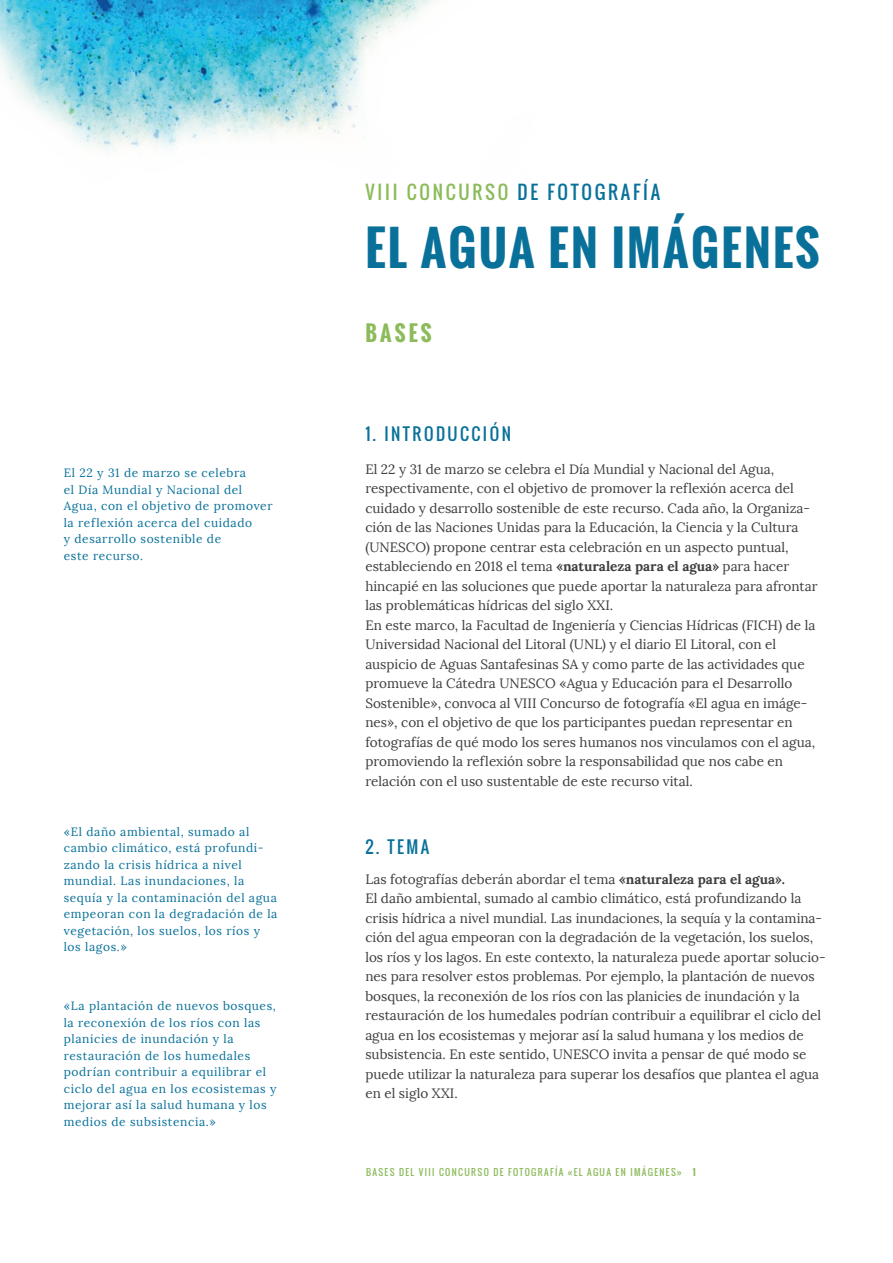
<style>
.page{position:relative;width:893px;height:1263px;background:#fff}
.page>*{position:absolute;margin:0;border:0;box-sizing:border-box;transform-origin:0 0}
.t1{font:700 46.65px "Oswald";letter-spacing:.05em;color:#097199}
.t2{font:700 21px "Oswald";letter-spacing:.15em;color:#8cbb5b}
.t3{font:18.3px "Oswald";letter-spacing:.15em;color:#8cbb5b}
.t4{font:16.5px "Oswald";letter-spacing:.15em;color:#097199}
.t5{font:13.5px/19.5px "Lora";color:#3e3e3f}
.t6{font:12px/16.5px "Lora";letter-spacing:.05em;color:#097199}
.t7{font:9px "Oswald";letter-spacing:.15em;color:#8cbb5b}
.s1{color:#097199}
.s2{font-weight:700}
</style>
<div class="page">
<img style="left:0;top:0;width:432px;height:151px">
<p class="t6" style="left:64px;top:465px;width:210px">El 22 y 31 de marzo se celebra<br>el Día Mundial y Nacional del<br>Agua, con el objetivo de promover la reflexión acerca del cuidado<br>y desarrollo sostenible de<br>este recurso.</p>
<p class="t6" style="left:64px;top:823px;width:215px">«El daño ambiental, sumado al cambio climático, está profundi&shy;zando la crisis hídrica a nivel mundial. Las inundaciones, la sequía y la contaminación del agua empeoran con la degradación de la vegetación, los suelos, los ríos y los lagos.»</p>
<p class="t6" style="left:64px;top:998px;width:214px">«La plantación de nuevos bosques, la reconexión de los ríos con las planicies de inundación y la restauración de los humedales podrían contribuir a equilibrar el ciclo del agua en los ecosistemas y mejorar así la salud humana y los medios de subsistencia.»</p>
<h3 class="t3" style="left:365px;top:179px;width:296px">VIII CONCURSO <span class="s1">DE FOTOGRAFÍA</span></h3>
<h1 class="t1" style="left:365px;top:213px;width:456px">EL AGUA EN IMÁGENES</h1>
<h2 class="t2" style="left:365px;top:317px;width:68px">BASES</h2>
<p class="t4" style="left:365px;top:421px;width:147px">1. INTRODUCCIÓN</p>
<p class="t5" style="left:365px;top:459px;width:454px">El 22 y 31 de marzo se celebra el Día Mundial y Nacional del Agua, respectivamente, con el objetivo de promover la reflexión acerca del cuidado y desarrollo sostenible de este recurso. Cada año, la Organiza&shy;ción de las Naciones Unidas para la Educación, la Ciencia y la Cultura (UNESCO) propone centrar esta celebración en un aspecto puntual, estableciendo en 2018 el tema <span class="s2">«naturaleza para el agua»</span> para hacer hincapié en las soluciones que puede aportar la naturaleza para afrontar las problemáticas hídricas del siglo XXI.<br>En este marco, la Facultad de Ingeniería y Ciencias Hídricas (FICH) de la Universidad Nacional del Litoral (UNL) y el diario El Litoral, con el auspicio de Aguas Santafesinas SA y como parte de las actividades que promueve la Cátedra UNESCO «Agua y Educación para el Desarrollo Sostenible», convoca al VIII Concurso de fotografía «El agua en imáge&shy;nes», con el objetivo de que los participantes puedan representar en fotografías de qué modo los seres humanos nos vinculamos con el agua, promoviendo la reflexión sobre la responsabilidad que nos cabe en relación con el uso sustentable de este recurso vital.</p>
<p class="t4" style="left:365px;top:835px;width:66px">2. TEMA</p>
<p class="t5" style="left:365px;top:869px;width:462px">Las fotografías deberán abordar el tema <span class="s2">«naturaleza para el agua».<br></span>El daño ambiental, sumado al cambio climático, está profundizando la crisis hídrica a nivel mundial. Las inundaciones, la sequía y la contamina&shy;ción del agua empeoran con la degradación de la vegetación, los suelos, los ríos y los lagos. En este contexto, la naturaleza puede aportar solucio&shy;nes para resolver estos problemas. Por ejemplo, la plantación de nuevos bosques, la reconexión de los ríos con las planicies de inundación y la restauración de los humedales podrían contribuir a equilibrar el ciclo del agua en los ecosistemas y mejorar así la salud humana y los medios de subsistencia. En este sentido, UNESCO invita a pensar de qué modo se puede utilizar la naturaleza para superar los desafíos que plantea el agua en el siglo XXI.</p>
<p class="t7" style="left:366px;top:1165px;width:331px">BASES DEL VIII CONCURSO DE FOTOGRAFÍA «EL AGUA EN IMÁGENES» <span class="s2">1</span></p>
</div>
